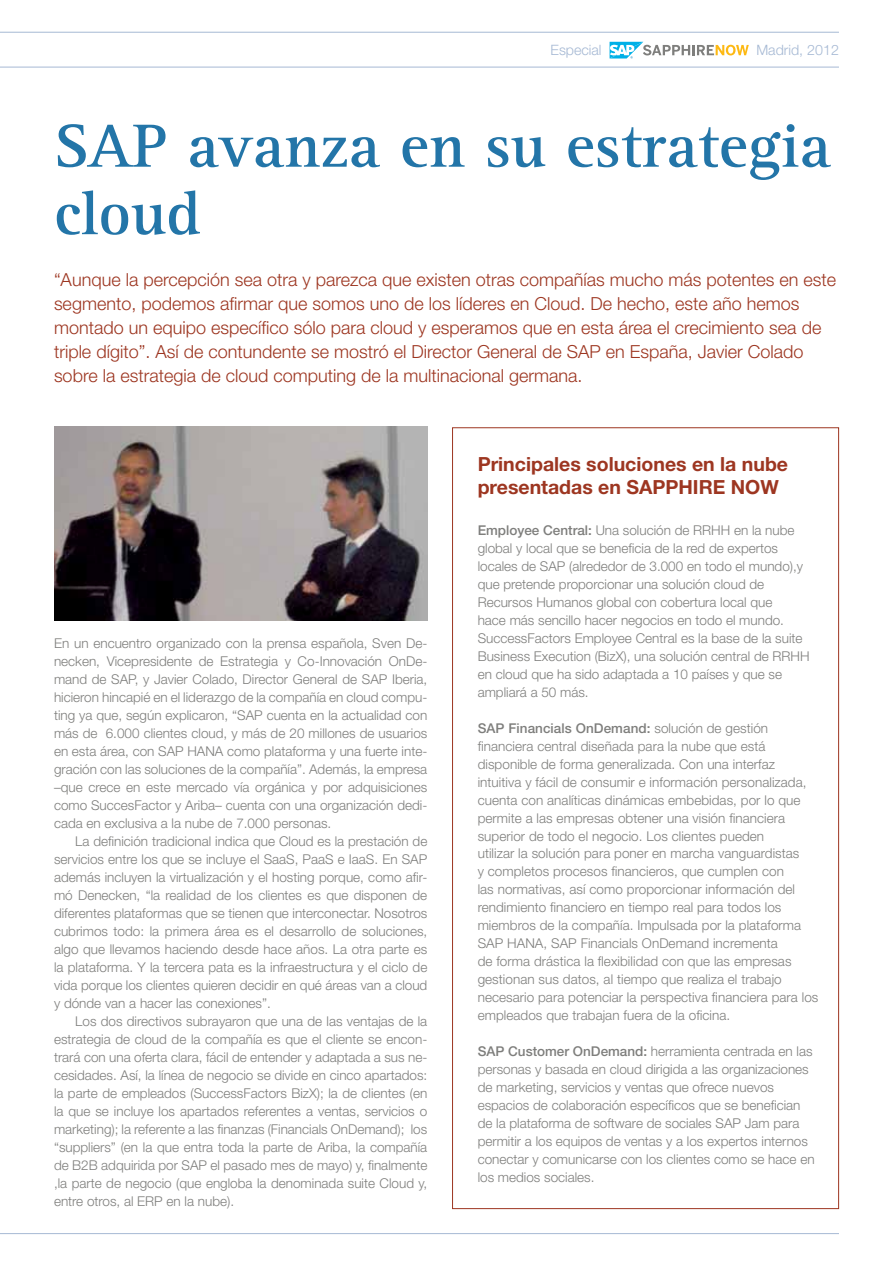
<style>
.page{position:relative;width:893px;height:1263px;background:#fff}
.page>*{position:absolute;margin:0;border:0;box-sizing:border-box;transform-origin:0 0}
.t1{font:700 63px/67.5px "Rotis Serif";color:#2375a8}
.t2{font:700 19.5px/23.4px "Helvetica Neue";color:#9d3621}
.t3{font:300 18px/24px "Helvetica Neue";color:#9d3621}
.t4{font:300 14.25px "Helvetica Neue";color:#a6b9d4}
.t5{font:300 13.5px/18px "Helvetica Neue";color:#7e7e7c;text-align:justify}
.s1{font-weight:500}
</style>
<div class="page">
<hr style="left:0;top:67px;width:839px;height:1px;background:#a6b9d4">
<hr style="left:0;top:32px;width:839px;height:1px;background:#a6b9d4">
<hr style="left:0;top:1233px;width:839px;height:1px;background:#a6b9d4">
<svg style="left:610px;top:42px;width:139px;height:17px"></svg>
<div style="left:452px;top:427px;width:387px;height:782px;background:#fff;border:1px solid #9d3621"></div>
<img style="left:54px;top:427px;width:373px;height:194px">
<p class="t4" style="left:550px;top:42px;width:53px">Especial</p>
<p class="t4" style="left:756px;top:42px;width:84px">Madrid, 2012</p>
<h1 class="t1" style="left:54px;top:113px;width:778px">SAP avanza en su estrategia cloud</h1>
<p class="t3" style="left:54px;top:267px;width:784px">“Aunque la percepción sea otra y parezca que existen otras compañías mucho más potentes en este segmento, podemos afirmar que somos uno de los líderes en Cloud. De hecho, este año hemos montado un equipo específico sólo para cloud y esperamos que en esta área el crecimiento sea de triple dígito”. Así de contundente se mostró el Director General de SAP en España, Javier Colado sobre la estrategia de cloud computing de la multinacional germana.</p>
<p class="t5" style="left:54px;top:634px;width:375px">En un encuentro organizado con la prensa española, Sven De&shy;necken, Vicepresidente de Estrategia y Co-Innovación OnDe&shy;mand de SAP, y Javier Colado, Director General de SAP Iberia, hicieron hincapié en el liderazgo de la compañía en cloud compu&shy;ting ya que, según explicaron, “SAP cuenta en la actualidad con más de 6.000 clientes cloud, y más de 20 millones de usuarios en esta área, con SAP HANA como plataforma y una fuerte inte&shy;gración con las soluciones de la compañía”. Además, la empresa –que crece en este mercado vía orgánica y por adquisiciones como SuccesFactor y Ariba– cuenta con una organización dedi&shy;cada en exclusiva a la nube de 7.000 personas.</p>
<p class="t5" style="left:54px;top:832px;width:375px;text-indent:21px">La definición tradicional indica que Cloud es la prestación de servicios entre los que se incluye el SaaS, PaaS e IaaS. En SAP además incluyen la virtualización y el hosting porque, como afir&shy;mó Denecken, “la realidad de los clientes es que disponen de diferentes plataformas que se tienen que interconectar. Nosotros cubrimos todo: la primera área es el desarrollo de soluciones, algo que llevamos haciendo desde hace años. La otra parte es la plataforma. Y la tercera pata es la infraestructura y el ciclo de vida porque los clientes quieren decidir en qué áreas van a cloud y dónde van a hacer las conexiones”.</p>
<p class="t5" style="left:54px;top:1012px;width:375px;text-indent:21px">Los dos directivos subrayaron que una de las ventajas de la estrategia de cloud de la compañía es que el cliente se encon&shy;trará con una oferta clara, fácil de entender y adaptada a sus ne&shy;cesidades. Así, la línea de negocio se divide en cinco apartados: la parte de empleados (SuccessFactors BizX); la de clientes (en la que se incluye los apartados referentes a ventas, servicios o marketing); la referente a las finanzas (Financials OnDemand); los “suppliers” (en la que entra toda la parte de Ariba, la compañía de B2B adquirida por SAP el pasado mes de mayo) y, finalmente ,la parte de negocio (que engloba la denominada suite Cloud y, entre otros, al ERP en la nube).</p>
<h2 class="t2" style="left:478px;top:452px;width:312px">Principales soluciones en la nube presentadas en SAPPHIRE NOW</h2>
<p class="t5" style="left:478px;top:520px;width:333px;text-align:left"><span class="s1">Employee Central:</span> Una solución de RRHH en la nube global y local que se beneficia de la red de expertos locales de SAP (alrededor de 3.000 en todo el mundo),y que pretende proporcionar una solución cloud de Recursos Humanos global con cobertura local que<br>hace más sencillo hacer negocios en todo el mundo.<br>SuccessFactors Employee Central es la base de la suite Business Execution (BizX), una solución central de RRHH en cloud que ha sido adaptada a 10 países y que se ampliará a 50 más.</p>
<p class="t5" style="left:478px;top:718px;width:342px;text-align:left"><span class="s1">SAP Financials OnDemand:</span> solución de gestión financiera central diseñada para la nube que está disponible de forma generalizada. Con una interfaz intuitiva y fácil de consumir e información personalizada, cuenta con analíticas dinámicas embebidas, por lo que permite a las empresas obtener una visión financiera superior de todo el negocio. Los clientes pueden<br>utilizar la solución para poner en marcha vanguardistas<br>y completos procesos financieros, que cumplen con<br>las normativas, así como proporcionar información del rendimiento financiero en tiempo real para todos los miembros de la compañía. Impulsada por la plataforma SAP HANA, SAP Financials OnDemand incrementa<br>de forma drástica la flexibilidad con que las empresas gestionan sus datos, al tiempo que realiza el trabajo necesario para potenciar la perspectiva financiera para los empleados que trabajan fuera de la oficina.</p>
<p class="t5" style="left:478px;top:1042px;width:338px;text-align:left"><span class="s1">SAP Customer OnDemand:</span> herramienta centrada en las personas y basada en cloud dirigida a las organizaciones de marketing, servicios y ventas que ofrece nuevos espacios de colaboración específicos que se benefician de la plataforma de software de sociales SAP Jam para permitir a los equipos de ventas y a los expertos internos conectar y comunicarse con los clientes como se hace en los medios sociales.</p>
</div>
